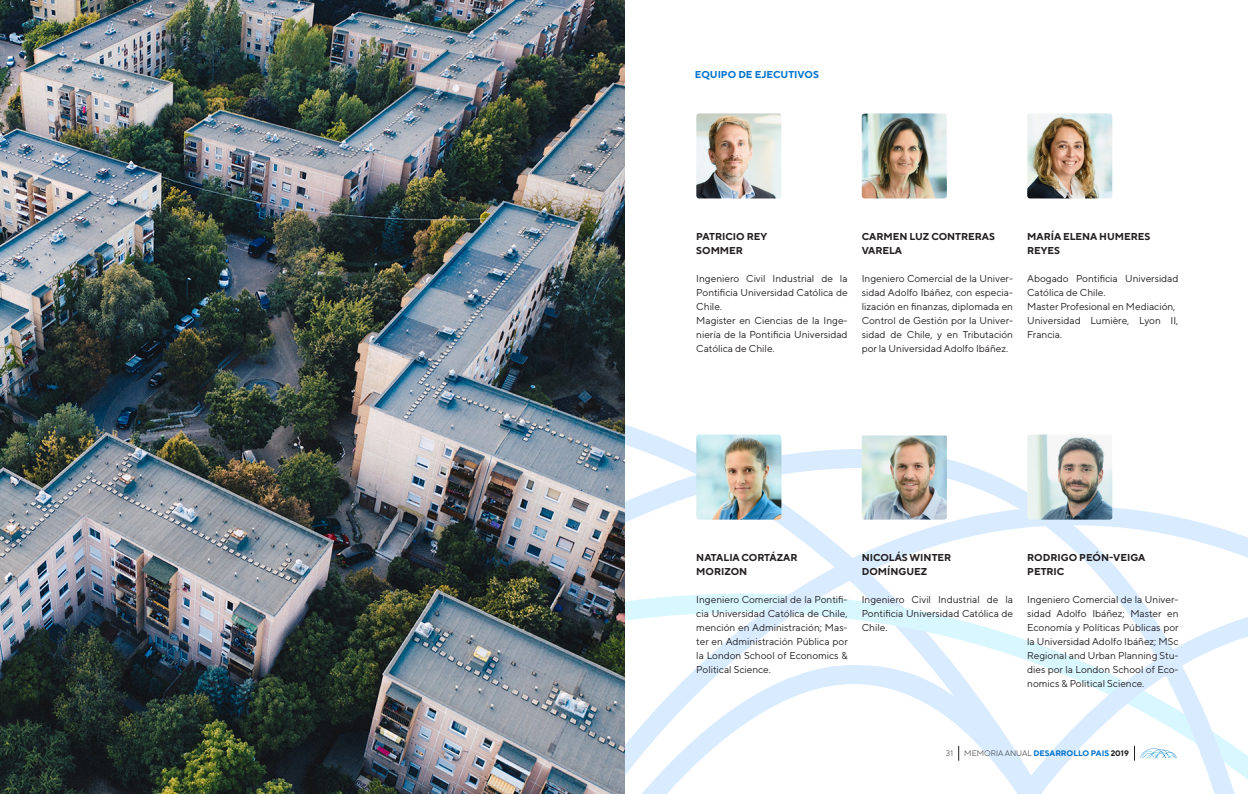
<style>
.page{position:relative;width:1248px;height:794px;background:#fff}
.page>*{position:absolute;margin:0;border:0;box-sizing:border-box;transform-origin:0 0}
.t1{font:10px/14px "TT Norms Pro";color:#231f20;text-align:justify}
.t2{font:700 10px/14px "TT Norms Pro";color:#231f20}
.t3{font:700 10px "TT Norms Pro";color:#0073ce}
.t4{font:700 8px "TT Norms Pro";color:#0073ce}
.t5{font:300 8px "TT Norms Pro";color:#231f20}
.s1{font-weight:300;color:#231f20}
.s2{color:#231f20}
</style>
<div class="page">
<svg style="left:624px;top:449px;width:489px;height:57px"></svg>
<svg style="left:624px;top:506px;width:623px;height:159px"></svg>
<svg style="left:624px;top:665px;width:301px;height:129px"></svg>
<svg style="left:925px;top:599px;width:322px;height:195px"></svg>
<svg style="left:958px;top:746px;width:1px;height:14px"></svg>
<svg style="left:1134px;top:746px;width:42px;height:14px"></svg>
<img style="left:1027px;top:113px;width:85px;height:85px">
<img style="left:696px;top:113px;width:85px;height:85px">
<img style="left:861px;top:113px;width:85px;height:85px">
<img style="left:696px;top:434px;width:85px;height:85px">
<img style="left:1027px;top:434px;width:85px;height:85px">
<img style="left:861px;top:435px;width:85px;height:84px">
<img style="left:0;top:0;width:624px;height:794px">
<p class="t3" style="left:694px;top:68px;width:125px">EQUIPO DE EJECUTIVOS</p>
<p class="t2" style="left:696px;top:229px;width:72px">PATRICIO REY<br>SOMMER</p>
<p class="t1" style="left:696px;top:271px;width:153px;text-align:left">Ingeniero Civil Industrial de la<br>Pontificia Universidad Católica de<br>Chile.<br>Magister en Ciencias de la Inge&shy;niería de la Pontificia Universidad<br>Católica de Chile.</p>
<p class="t2" style="left:861px;top:229px;width:135px">CARMEN LUZ CONTRERAS<br>VARELA</p>
<p class="t1" style="left:861px;top:271px;width:153px">Ingeniero Comercial de la Univer&shy;sidad Adolfo Ibáñez, con especia&shy;lización en finanzas, diplomada en Control de Gestión por la Univer&shy;sidad de Chile, y en Tributación por la Universidad Adolfo Ibáñez.</p>
<p class="t2" style="left:1027px;top:229px;width:125px">MARÍA ELENA HUMERES<br>REYES</p>
<p class="t1" style="left:1027px;top:271px;width:153px;text-align:left">Abogado Pontificia Universidad<br>Católica de Chile.<br>Master Profesional en Mediación,<br>Universidad Lumière, Lyon II,<br>Francia.</p>
<p class="t2" style="left:696px;top:550px;width:103px">NATALIA CORTÁZAR<br>MORIZON</p>
<p class="t1" style="left:696px;top:592px;width:153px">Ingeniero Comercial de la Pontifi&shy;cia Universidad Católica de Chile, mención en Administración; Mas&shy;ter en Administración Pública por la London School of Economics &amp; Political Science.</p>
<p class="t2" style="left:861px;top:550px;width:91px">NICOLÁS WINTER<br>DOMÍNGUEZ</p>
<p class="t1" style="left:861px;top:592px;width:153px">Ingeniero Civil Industrial de la Pontificia Universidad Católica de Chile.</p>
<p class="t2" style="left:1027px;top:550px;width:119px">RODRIGO PEÓN-VEIGA<br>PETRIC</p>
<p class="t1" style="left:1027px;top:592px;width:153px">Ingeniero Comercial de la Univer&shy;sidad Adolfo Ibáñez; Master en Economía y Políticas Públicas por la Universidad Adolfo Ibáñez; MSc Regional and Urban Planning Stu&shy;dies por la London School of Eco&shy;nomics &amp; Political Science.</p>
<p class="t5" style="left:945px;top:748px;width:9px">31</p>
<p class="t4" style="left:964px;top:748px;width:166px"><span class="s1">MEMORIA ANUAL</span> DESARROLLO PAIS <span class="s2">2019</span></p>
</div>
